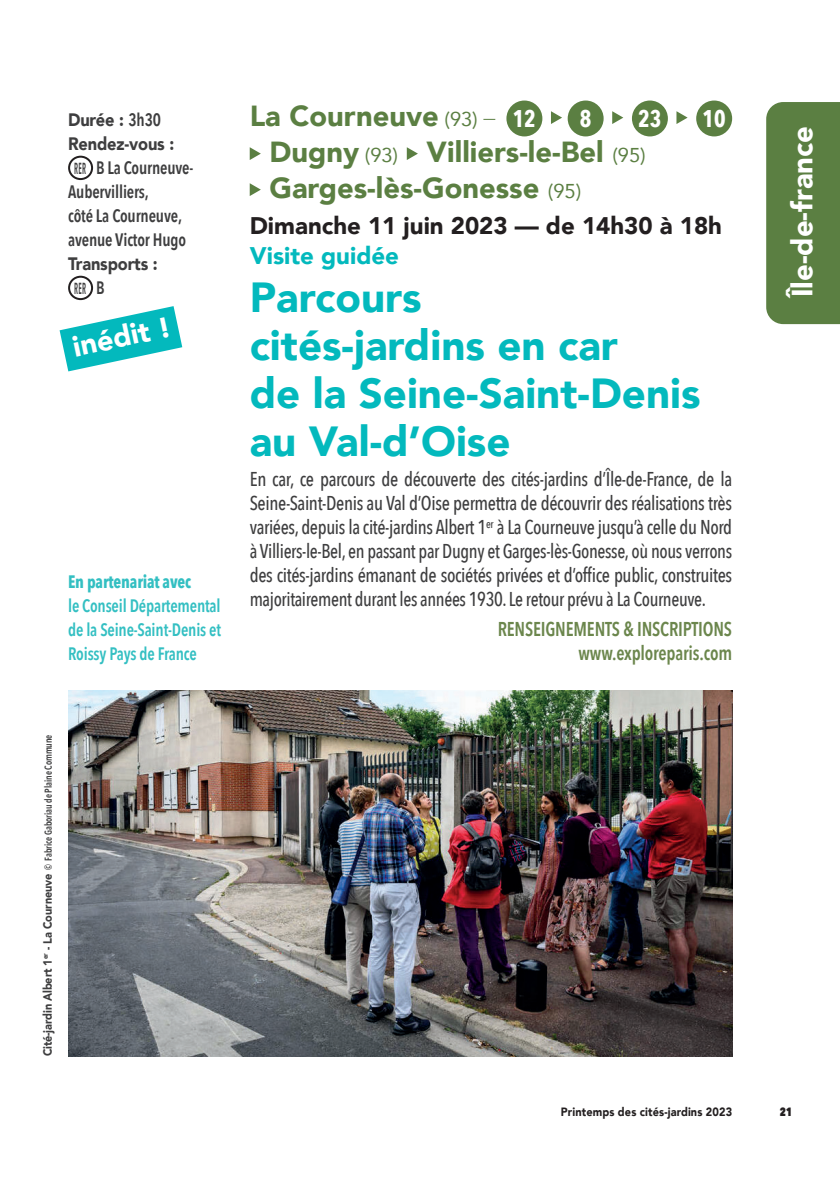
<style>
.page{position:relative;width:840px;height:1191px;background:#fff}
.page>*{position:absolute;margin:0;border:0;box-sizing:border-box;transform-origin:0 0}
.t1{font:900 42px/48px "Avenir";color:#03b9bd}
.t2{font:900 29.2px "Avenir";color:#fff}
.t3{font:900 29px "Avenir";color:#5b7f42}
.t4{font:900 29px "Avenir";color:#fff}
.t5{font:700 24.2px "Avenir Next Condensed";color:#fff;scale:.91 1}
.t6{font:900 24px "Avenir";color:#231f20}
.t7{font:900 24px "Avenir";color:#03b9bd}
.t8{font:500 20px/24px "Avenir Next Condensed";letter-spacing:-.02em;color:#3e3e3f;text-align:justify;scale:.94 1}
.t9{font:600 20px "Avenir Next Condensed";letter-spacing:-.01em;color:#6b864c;scale:.91 1}
.t10{font:600 18px/24px "Avenir Next Condensed";letter-spacing:-.01em;color:#33bfc2;text-align:justify;scale:.91 1}
.t11{font:600 18px/24px "Avenir Next Condensed";letter-spacing:-.01em;color:#3e3e3f;scale:.91 1}
.t12{font:900 18px "Avenir";letter-spacing:-.01em;color:#3e3e3f;scale:.91 1}
.t13{font:700 18px "Avenir Next Condensed";letter-spacing:-.01em;color:#33bfc2;scale:.91 1}
.t14{font:600 16px "Avenir Next Condensed";letter-spacing:.05em;color:#3e3e3f;scale:.48 1}
.t15{font:900 12px "Avenir";letter-spacing:.01em;color:#231f20;scale:.91 1}
.t16{font:800 12px "Avenir Next Condensed";color:#231f20;scale:.91 1}
.t17{font:600 10px "Avenir Next Condensed";letter-spacing:-.01em;color:#3e3e3f;scale:.91 1}
.s1{font-family:"Avenir Next Condensed";font-weight:600}
.s2{font-family:"Avenir";font-weight:900;font-size:12px}
.s3{font-weight:400;font-size:20px}
</style>
<div class="page">
<img style="left:68px;top:690px;width:663px;height:366px">
<div style="left:766px;top:102px;width:73px;height:222px;background:#5b7f42"></div>
<svg style="left:483px;top:119px;width:12px;height:1px"></svg>
<div style="left:506px;top:100px;width:36px;height:36px;background:#5b7f42;border-radius:50%"></div>
<svg style="left:551px;top:111px;width:10px;height:13px"></svg>
<div style="left:567px;top:100px;width:36px;height:36px;background:#5b7f42;border-radius:50%"></div>
<svg style="left:612px;top:111px;width:11px;height:13px"></svg>
<div style="left:631px;top:100px;width:36px;height:36px;background:#5b7f42;border-radius:50%"></div>
<svg style="left:676px;top:111px;width:11px;height:13px"></svg>
<div style="left:695px;top:100px;width:36px;height:36px;background:#5b7f42;border-radius:50%"></div>
<svg style="left:249px;top:147px;width:12px;height:13px"></svg>
<svg style="left:406px;top:147px;width:11px;height:13px"></svg>
<svg style="left:249px;top:183px;width:12px;height:13px"></svg>
<div style="left:68px;top:156px;width:25px;height:24px;border:2px solid #231f20;border-radius:50%"></div>
<div style="left:68px;top:276px;width:25px;height:24px;border:2px solid #231f20;border-radius:50%"></div>
<svg style="left:60px;top:306px;width:122px;height:65px"></svg>
<p class="t12" style="left:68px;top:104px;width:103px">Durée : <span class="s1">3h30</span></p>
<p class="t12" style="left:68px;top:128px;width:118px">Rendez-vous :</p>
<p class="t14" style="left:74px;top:154px;width:27px">RER</p>
<p class="t11" style="left:68px;top:155px;width:139px;text-indent:28px">B La Courneuve-<br>Aubervilliers,</p>
<p class="t11" style="left:68px;top:203px;width:131px">côté La Courneuve, avenue Victor Hugo</p>
<p class="t12" style="left:68px;top:248px;width:100px">Transports :</p>
<p class="t14" style="left:74px;top:274px;width:27px">RER</p>
<p class="t11" style="left:96px;top:275px;width:11px">B</p>
<p class="t4" style="left:68px;top:322px;width:101px;rotate:-12deg">inédit !</p>
<p class="t13" style="left:68px;top:571px;width:137px">En partenariat avec</p>
<p class="t10" style="left:68px;top:593px;width:169px">le Conseil Départemental de la Seine-Saint-Denis et Roissy Pays de France</p>
<p class="t17" style="left:40px;top:1056px;width:355px;rotate:-90deg"><span class="s2">Cité-jardin Albert 1</span><sup>er</sup> <span class="s2">- La Courneuve</span> © Fabrice Gaboriau de Plaine Commune</p>
<p class="t3" style="left:249px;top:91px;width:229px">La Courneuve <span class="s3">(93)</span></p>
<p class="t5" style="left:512px;top:104px;width:27px">12</p>
<p class="t5" style="left:579px;top:103px;width:14px">8</p>
<p class="t5" style="left:638px;top:104px;width:27px">23</p>
<p class="t5" style="left:702px;top:104px;width:27px">10</p>
<p class="t3" style="left:269px;top:127px;width:377px">Dugny <span class="s3">(93)</span> Villiers-le-Bel <span class="s3">(95)</span></p>
<p class="t3" style="left:269px;top:163px;width:313px">Garges-lès-Gonesse <span class="s3">(95)</span></p>
<p class="t6" style="left:249px;top:205px;width:473px">Dimanche 11 juin 2023 — de 14h30 à 18h</p>
<p class="t7" style="left:249px;top:235px;width:151px">Visite guidée</p>
<p class="t1" style="left:249px;top:272px;width:173px">Parcours</p>
<p class="t1" style="left:249px;top:320px;width:369px">cités-jardins en car</p>
<p class="t1" style="left:249px;top:368px;width:452px">de la Seine-Saint-Denis au Val-d’Oise</p>
<p class="t8" style="left:249px;top:467px;width:514px">En car, ce parcours de découverte des cités-jardins d’Île-de-France, de la Seine-Saint-Denis au Val d’Oise permettra de découvrir des réalisations très variées, depuis la cité-jardins Albert 1<sup>er</sup> à La Courneuve jusqu’à celle du Nord à Villiers-le-Bel, en passant par Dugny et Garges-lès-Gonesse, où nous verrons des cités-jardins émanant de sociétés privées et d’office public, construites majoritairement durant les années 1930. Le retour prévu à La Courneuve.</p>
<p class="t9" style="left:497px;top:612px;width:259px">RENSEIGNEMENTS &amp; INSCRIPTIONS</p>
<p class="t9" style="left:578px;top:636px;width:170px">www.exploreparis.com</p>
<p class="t2" style="left:776px;top:297px;width:173px;rotate:-90deg">Île-de-france</p>
<p class="t15" style="left:560px;top:1102px;width:189px">Printemps des cités-jardins 2023</p>
<p class="t16" style="left:779px;top:1104px;width:15px">21</p>
</div>
